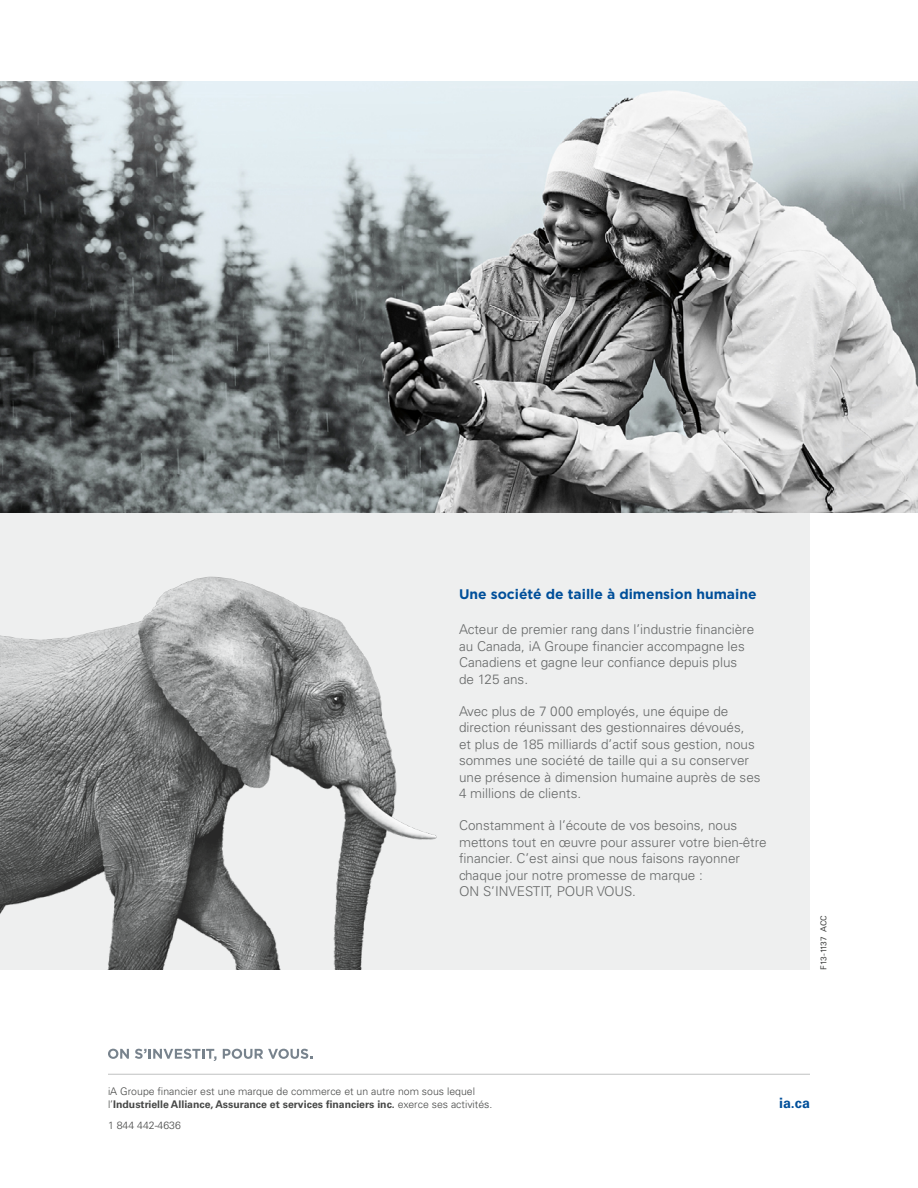
<style>
.page{position:relative;width:918px;height:1188px;background:#fff}
.page>*{position:absolute;margin:0;border:0;box-sizing:border-box;transform-origin:0 0}
.P_Link{font:700 14.25px "Univers";color:#004f9a}
.t1{font:700 13.8px "Gotham";color:#004f9a}
.t2{font:300 13.5px/16.5px "Univers";color:#666868}
.P_Legal{font:300 10.5px/12.8px "Univers";color:#474847}
.t3{font:8.25px "Univers";letter-spacing:-.015em;color:#474847}
.s1{font-weight:700}
</style>
<div class="page">
<img style="left:0;top:81px;width:918px;height:432px">
<div style="left:0;top:513px;width:810px;height:457px;background:#eeefef"></div>
<img style="left:0;top:576px;width:437px;height:394px">
<svg style="left:108px;top:1049px;width:21px;height:10px"></svg>
<svg style="left:135px;top:1049px;width:81px;height:12px"></svg>
<svg style="left:223px;top:1049px;width:89px;height:10px"></svg>
<hr style="left:108px;top:1074px;width:702px;height:1px;background:#c0c1c2">
<h2 class="t1" style="left:459px;top:585px;width:299px">Une société de taille à dimension humaine</h2>
<p class="t2" style="left:459px;top:621px;width:297px">Acteur de premier rang dans l’industrie financière au Canada, iA Groupe financier accompagne les Canadiens et gagne leur confiance depuis plus de 125 ans.</p>
<p class="t2" style="left:459px;top:703px;width:303px">Avec plus de 7 000 employés, une équipe de direction réunissant des gestionnaires dévoués,<br>et plus de 185 milliards d’actif sous gestion, nous sommes une société de taille qui a su conserver une présence à dimension humaine auprès de ses 4 millions de clients.</p>
<p class="t2" style="left:459px;top:817px;width:309px">Constamment à l’écoute de vos besoins, nous mettons tout en œuvre pour assurer votre bien-être financier. C’est ainsi que nous faisons rayonner chaque jour notre promesse de marque :<br>ON S’INVESTIT, POUR VOUS.</p>
<p class="t3" style="left:819px;top:970px;width:56px;rotate:-90deg">F13-1137 ACC</p>
<p class="P_Legal" style="left:108px;top:1085px;width:386px">iA Groupe financier est une marque de commerce et un autre nom sous lequel l’<span class="s1">Industrielle Alliance, Assurance et services financiers inc.</span> exerce ses activités.</p>
<p class="P_Link" style="left:779px;top:1094px;width:32px">ia.ca</p>
<p class="P_Legal" style="left:108px;top:1119px;width:74px">1 844 442-4636</p>
</div>
